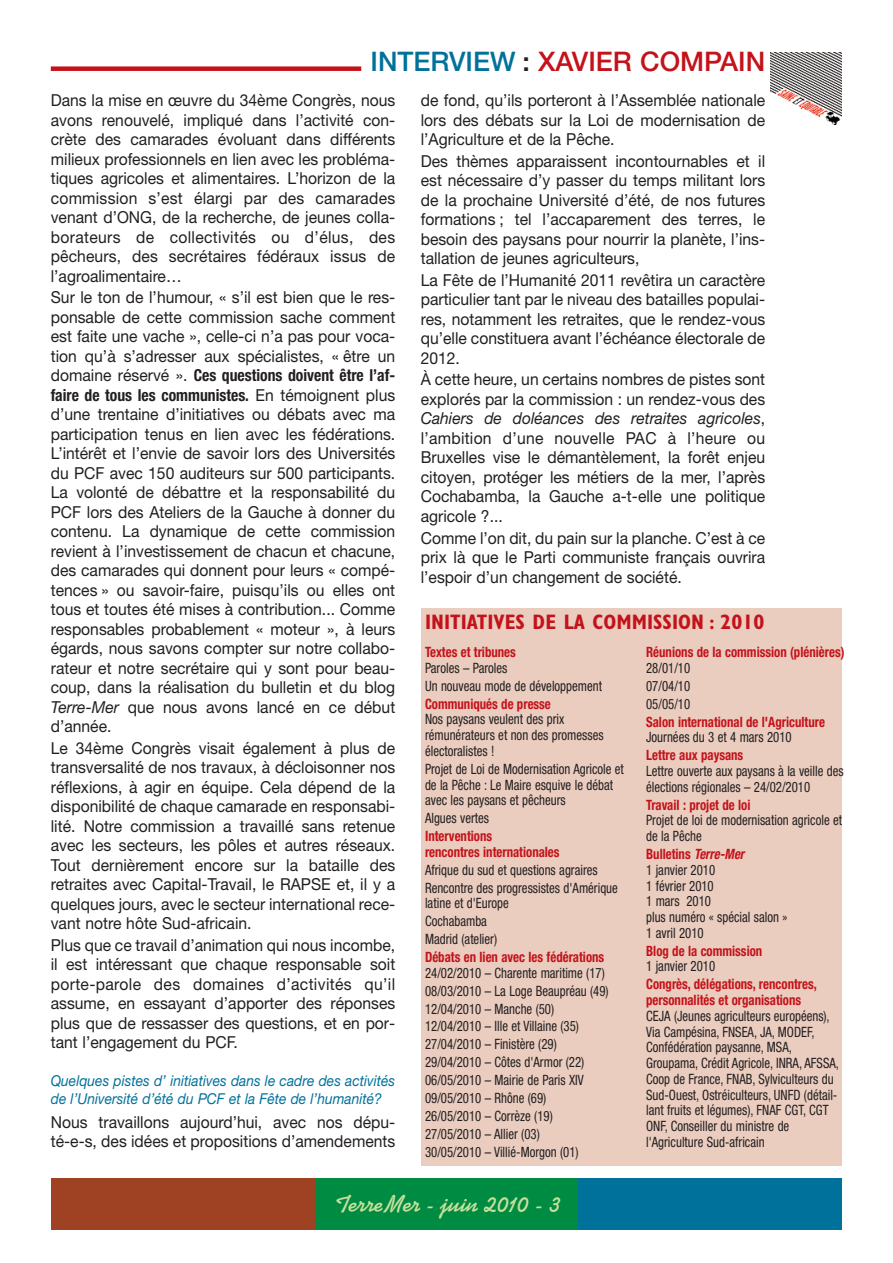
<style>
.page{position:relative;width:893px;height:1263px;background:#fff}
.page>*{position:absolute;margin:0;border:0;box-sizing:border-box;transform-origin:0 0}
.t1{font:500 27px "Helvetica Neue";color:#c4121a}
.t2{font:700 27px "Swing";color:#c7e09a}
.t3{font:700 condensed 21px "Gill Sans";color:#c4121a}
.t4{font:16.5px/19.5px "Helvetica Neue";color:#231f20;text-align:justify;scale:.95 1}
.t5{font:italic 15px/18px "Helvetica Neue";color:#00719b;scale:.92 1}
.t6{font:condensed 14.25px/15.8px "Helvetica Neue";color:#231f20;scale:.9 1}
.t7{font:700 condensed 14.25px/15.8px "Helvetica Neue";color:#c4121a;scale:.9 1}
.s1{color:#00719b}
.s2{color:#231f20}
.s3{font-weight:700;font-stretch:condensed}
.s4{font-style:italic}
.s5{font-weight:700;color:#c4121a}
.s6{font-weight:700;font-style:italic;color:#c4121a}
</style>
<div class="page">
<div style="left:314px;top:1178px;width:264px;height:51px;background:#008b43"></div>
<div style="left:51px;top:1178px;width:263px;height:51px;background:#9f4224"></div>
<div style="left:578px;top:1178px;width:264px;height:51px;background:#00719b"></div>
<img style="left:770px;top:53px;width:72px;height:72px">
<div style="left:421px;top:609px;width:421px;height:557px;background:#eacdbf"></div>
<div style="left:51px;top:66px;width:310px;height:5px;background:#c4121a"></div>
<h1 class="t1" style="left:371px;top:52px;width:396px"><span class="s1">INTERVIEW</span> <span class="s2">:</span> XAVIER COMPAIN</h1>
<p class="t4" style="left:51px;top:92px;width:364px">Dans la mise en œuvre du 34ème Congrès, nous avons renouvelé, impliqué dans l’activité con&shy;crète des camarades évoluant dans différents milieux professionnels en lien avec les probléma&shy;tiques agricoles et alimentaires. L’horizon de la commission s’est élargi par des camarades venant d’ONG, de la recherche, de jeunes colla&shy;borateurs de collectivités ou d’élus, des pêcheurs, des secrétaires fédéraux issus de l’agroalimentaire…</p>
<p class="t4" style="left:51px;top:289px;width:364px">Sur le ton de l’humour, « s’il est bien que le res&shy;ponsable de cette commission sache comment est faite une vache », celle-ci n’a pas pour voca&shy;tion qu’à s’adresser aux spécialistes, « être un domaine réservé ». <span class="s3">Ces questions doivent être l’af&shy;faire de tous les communistes.</span> En témoignent plus d’une trentaine d’initiatives ou débats avec ma participation tenus en lien avec les fédérations.<br>L’intérêt et l’envie de savoir lors des Universités du PCF avec 150 auditeurs sur 500 participants.<br>La volonté de débattre et la responsabilité du PCF lors des Ateliers de la Gauche à donner du contenu. La dynamique de cette commission revient à l’investissement de chacun et chacune, des camarades qui donnent pour leurs « compé&shy;tences » ou savoir-faire, puisqu’ils ou elles ont tous et toutes été mises à contribution... Comme responsables probablement « moteur », à leurs égards, nous savons compter sur notre collabo&shy;rateur et notre secrétaire qui y sont pour beau&shy;coup, dans la réalisation du bulletin et du blog <span class="s4">Terre-Mer</span> que nous avons lancé en ce début d’année.</p>
<p class="t4" style="left:51px;top:740px;width:364px">Le 34ème Congrès visait également à plus de transversalité de nos travaux, à décloisonner nos réflexions, à agir en équipe. Cela dépend de la disponibilité de chaque camarade en responsabi&shy;lité. Notre commission a travaillé sans retenue avec les secteurs, les pôles et autres réseaux.<br>Tout dernièrement encore sur la bataille des retraites avec Capital-Travail, le RAPSE et, il y a quelques jours, avec le secteur international rece&shy;vant notre hôte Sud-africain.</p>
<p class="t4" style="left:51px;top:937px;width:364px">Plus que ce travail d’animation qui nous incombe, il est intéressant que chaque responsable soit porte-parole des domaines d’activités qu’il assume, en essayant d’apporter des réponses plus que de ressasser des questions, et en por&shy;tant l’engagement du PCF.</p>
<p class="t5" style="left:51px;top:1073px;width:376px">Quelques pistes d’ initiatives dans le cadre des activités de l’Université d’été du PCF et la Fête de l’humanité?</p>
<p class="t4" style="left:51px;top:1114px;width:364px">Nous travaillons aujourd’hui, avec nos dépu&shy;té-e-s, des idées et propositions d’amendements</p>
<p class="t4" style="left:421px;top:92px;width:364px">de fond, qu’ils porteront à l’Assemblée nationale lors des débats sur la Loi de modernisation de l’Agriculture et de la Pêche.</p>
<p class="t4" style="left:421px;top:153px;width:364px">Des thèmes apparaissent incontournables et il est nécessaire d’y passer du temps militant lors de la prochaine Université d’été, de nos futures formations ; tel l’accaparement des terres, le besoin des paysans pour nourrir la planète, l’ins&shy;tallation de jeunes agriculteurs,</p>
<p class="t4" style="left:421px;top:272px;width:364px">La Fête de l’Humanité 2011 revêtira un caractère particulier tant par le niveau des batailles populai&shy;res, notamment les retraites, que le rendez-vous qu’elle constituera avant l’échéance électorale de 2012.</p>
<p class="t4" style="left:421px;top:371px;width:364px">À cette heure, un certains nombres de pistes sont explorés par la commission : un rendez-vous des <span class="s4">Cahiers de doléances des retraites agricoles</span>, l’ambition d’une nouvelle PAC à l’heure ou Bruxelles vise le démantèlement, la forêt enjeu citoyen, protéger les métiers de la mer, l’après Cochabamba, la Gauche a-t-elle une politique agricole ?...</p>
<p class="t4" style="left:421px;top:529px;width:364px">Comme l’on dit, du pain sur la planche. C’est à ce prix là que le Parti communiste français ouvrira l’espoir d’un changement de société.</p>
<p class="t3" style="left:425px;top:615px;width:341px">INITIATIVES DE LA COMMISSION : 2010</p>
<p class="t7" style="left:425px;top:645px;width:102px">Textes et tribunes</p>
<p class="t6" style="left:425px;top:660px;width:198px;line-height:17.9px">Paroles – Paroles<br>Un nouveau mode de développement</p>
<p class="t7" style="left:425px;top:697px;width:141px">Communiqués de presse</p>
<p class="t6" style="left:425px;top:713px;width:200px">Nos paysans veulent des prix rémunérateurs et non des promesses électoralistes !</p>
<p class="t6" style="left:425px;top:762px;width:223px">Projet de Loi de Modernisation Agricole et de la Pêche : Le Maire esquive le débat avec les paysans et pêcheurs</p>
<p class="t6" style="left:425px;top:811px;width:73px">Algues vertes</p>
<p class="t7" style="left:425px;top:829px;width:151px">Interventions<br>rencontres internationales</p>
<p class="t6" style="left:425px;top:862px;width:216px;line-height:17.9px">Afrique du sud et questions agraires<br>Rencontre des progressistes d'Amérique</p>
<p class="t6" style="left:425px;top:896px;width:95px;line-height:17.9px">latine et d'Europe<br>Cochabamba<br>Madrid (atelier)</p>
<p class="t7" style="left:425px;top:950px;width:201px">Débats en lien avec les fédérations</p>
<p class="t6" style="left:425px;top:965px;width:206px;line-height:17.9px">24/02/2010 – Charente maritime (17)<br>08/03/2010 – La Loge Beaupréau (49)<br>12/04/2010 – Manche (50)<br>12/04/2010 – Ille et Villaine (35)<br>27/04/2010 – Finistère (29)<br>29/04/2010 – Côtes d'Armor (22)<br>06/05/2010 – Mairie de Paris XIV<br>09/05/2010 – Rhône (69)<br>26/05/2010 – Corrèze (19)<br>27/05/2010 – Allier (03)<br>30/05/2010 – Villié-Morgon (01)</p>
<p class="t7" style="left:646px;top:645px;width:222px">Réunions de la commission (plénières)</p>
<p class="t6" style="left:646px;top:660px;width:50px;line-height:17.9px;text-align:justify">28/01/10<br>07/04/10<br>05/05/10</p>
<p class="t7" style="left:646px;top:715px;width:200px">Salon international de l'Agriculture</p>
<p class="t6" style="left:646px;top:731px;width:163px">Journées du 3 et 4 mars 2010</p>
<p class="t7" style="left:646px;top:748px;width:109px">Lettre aux paysans</p>
<p class="t6" style="left:646px;top:764px;width:221px">Lettre ouverte aux paysans à la veille des élections régionales – 24/02/2010</p>
<p class="t7" style="left:646px;top:798px;width:117px">Travail : projet de loi</p>
<p class="t6" style="left:646px;top:814px;width:219px">Projet de loi de modernisation agricole et de la Pêche</p>
<p class="t6" style="left:646px;top:847px;width:159px"><span class="s5">Bulletins</span> <span class="s6">Terre-Mer<br></span>1 janvier 2010<br>1 février 2010<br>1 mars 2010<br>plus numéro « spécial salon »<br>1 avril 2010</p>
<p class="t7" style="left:646px;top:944px;width:131px">Blog de la commission</p>
<p class="t6" style="left:646px;top:960px;width:78px">1 janvier 2010</p>
<p class="t7" style="left:646px;top:977px;width:191px">Congrès, délégations, rencontres, personnalités et organisations</p>
<p class="t6" style="left:646px;top:1009px;width:216px">CEJA (Jeunes agriculteurs européens), Via Campésina, FNSEA, JA, MODEF, Confédération paysanne, MSA, Groupama, Crédit Agricole, INRA, AFSSA, Coop de France, FNAB, Sylviculteurs du Sud-Ouest, Ostréiculteurs, UNFD (détail&shy;lant fruits et légumes), FNAF CGT, CGT ONF, Conseiller du ministre de l'Agriculture Sud-africain</p>
<h1 class="t2" style="left:333px;top:1191px;width:228px">TerreMer - juin 2010 - 3</h1>
</div>
